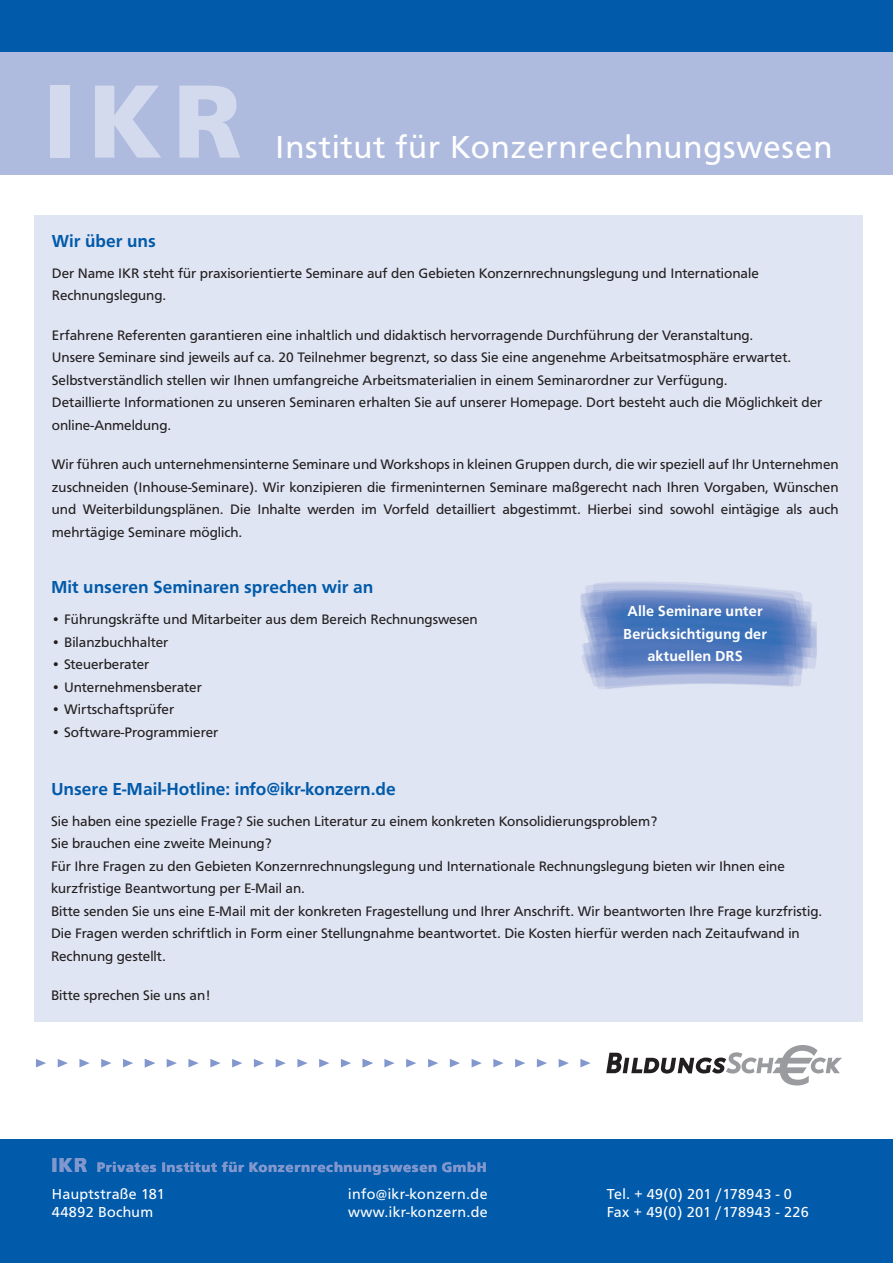
<style>
.page{position:relative;width:893px;height:1263px;background:#fff}
.page>*{position:absolute;margin:0;border:0;box-sizing:border-box;transform-origin:0 0}
.t1{font:800 108px "Front Page";color:#d4daed}
.t2{font:33px "Front Page";letter-spacing:.03em;color:#fff}
.t3{font:700 18px "Front Page";color:#015aaa}
.t4{font:15px/18px "Front Page";letter-spacing:.02em;color:#fff}
.t5{font:700 15px/22.5px "Front Page";letter-spacing:.005em;color:#fff;text-align:center}
.t6{font:14.25px/22.5px "Front Page";color:#231f20}
.t7{font:800 14.25px "Front Page";letter-spacing:.04em;color:#8197cd}
.s1{font-size:21px}
</style>
<div class="page">
<div style="left:0;top:11px;width:893px;height:164px;background:#aebade"></div>
<div style="left:0;top:0;width:893px;height:51px;background:#015aaa"></div>
<div style="left:0;top:1140px;width:893px;height:123px;background:#015aaa"></div>
<div style="left:34px;top:215px;width:828px;height:806px;background:#e0e5f3"></div>
<svg style="left:606px;top:1045px;width:236px;height:40px"></svg>
<svg style="left:428px;top:1059px;width:10px;height:8px"></svg>
<svg style="left:450px;top:1059px;width:10px;height:8px"></svg>
<svg style="left:515px;top:1059px;width:10px;height:8px"></svg>
<svg style="left:537px;top:1059px;width:10px;height:8px"></svg>
<svg style="left:580px;top:1059px;width:11px;height:8px"></svg>
<svg style="left:559px;top:1059px;width:10px;height:8px"></svg>
<svg style="left:493px;top:1059px;width:11px;height:8px"></svg>
<svg style="left:472px;top:1059px;width:10px;height:8px"></svg>
<svg style="left:406px;top:1059px;width:10px;height:8px"></svg>
<svg style="left:384px;top:1059px;width:11px;height:8px"></svg>
<svg style="left:210px;top:1059px;width:11px;height:8px"></svg>
<svg style="left:232px;top:1059px;width:10px;height:8px"></svg>
<svg style="left:297px;top:1059px;width:11px;height:8px"></svg>
<svg style="left:319px;top:1059px;width:10px;height:8px"></svg>
<svg style="left:363px;top:1059px;width:10px;height:8px"></svg>
<svg style="left:341px;top:1059px;width:10px;height:8px"></svg>
<svg style="left:276px;top:1059px;width:10px;height:8px"></svg>
<svg style="left:254px;top:1059px;width:10px;height:8px"></svg>
<svg style="left:188px;top:1059px;width:11px;height:8px"></svg>
<svg style="left:167px;top:1059px;width:10px;height:8px"></svg>
<svg style="left:79px;top:1059px;width:11px;height:8px"></svg>
<svg style="left:101px;top:1059px;width:10px;height:8px"></svg>
<svg style="left:145px;top:1059px;width:10px;height:8px"></svg>
<svg style="left:123px;top:1059px;width:10px;height:8px"></svg>
<svg style="left:58px;top:1059px;width:10px;height:8px"></svg>
<svg style="left:36px;top:1059px;width:10px;height:8px"></svg>
<img style="left:580px;top:582px;width:232px;height:35px">
<img style="left:582px;top:617px;width:45px;height:72px">
<img style="left:770px;top:617px;width:47px;height:70px">
<img style="left:603px;top:590px;width:193px;height:88px">
<h1 class="t1" style="left:43px;top:59px;width:201px">IKR</h1>
<h2 class="t2" style="left:275px;top:128px;width:558px">Institut für Konzernrechnungswesen</h2>
<p class="t3" style="left:52px;top:230px;width:105px">Wir über uns</p>
<p class="t6" style="left:52px;top:262px;width:708px">Der Name IKR steht für praxisorientierte Seminare auf den Gebieten Konzernrechnungslegung und Internationale<br>Rechnungslegung.</p>
<p class="t6" style="left:52px;top:324px;width:772px">Erfahrene Referenten garantieren eine inhaltlich und didaktisch hervorragende Durchführung der Veranstaltung.<br>Unsere Seminare sind jeweils auf ca. 20 Teilnehmer begrenzt, so dass Sie eine angenehme Arbeitsatmosphäre erwartet.<br>Selbstverständlich stellen wir Ihnen umfangreiche Arbeitsmaterialien in einem Seminarordner zur Verfügung.<br>Detaillierte Informationen zu unseren Seminaren erhalten Sie auf unserer Homepage. Dort besteht auch die Möglichkeit der online-Anmeldung.</p>
<p class="t6" style="left:52px;top:453px;width:788px;text-align:justify">Wir führen auch unternehmensinterne Seminare und Workshops in kleinen Gruppen durch, die wir speziell auf Ihr Unternehmen zuschneiden (Inhouse-Seminare). Wir konzipieren die firmeninternen Seminare maßgerecht nach Ihren Vorgaben, Wünschen und Weiterbildungsplänen. Die Inhalte werden im Vorfeld detailliert abgestimmt. Hierbei sind sowohl eintägige als auch mehrtägige Seminare möglich.</p>
<p class="t3" style="left:51px;top:576px;width:324px">Mit unseren Seminaren sprechen wir an</p>
<p class="t6" style="left:51px;top:608px;width:428px">• Führungskräfte und Mitarbeiter aus dem Bereich Rechnungswesen</p>
<p class="t6" style="left:51px;top:631px;width:119px">• Bilanzbuchhalter</p>
<p class="t6" style="left:51px;top:653px;width:100px">• Steuerberater</p>
<p class="t6" style="left:51px;top:676px;width:152px">• Unternehmensberater</p>
<p class="t6" style="left:51px;top:698px;width:125px">• Wirtschaftsprüfer</p>
<p class="t6" style="left:51px;top:721px;width:169px">• Software-Programmierer</p>
<p class="t5" style="left:623px;top:600px;width:145px">Alle Seminare unter<br>Berücksichtigung der aktuellen DRS</p>
<p class="t3" style="left:51px;top:778px;width:346px">Unsere E-Mail-Hotline: info@ikr-konzern.de</p>
<p class="t6" style="left:51px;top:810px;width:773px">Sie haben eine spezielle Frage? Sie suchen Literatur zu einem konkreten Konsolidierungs problem?<br>Sie brauchen eine zweite Meinung?<br>Für Ihre Fragen zu den Gebieten Konzernrechnungslegung und Internationale Rechnungs legung bieten wir Ihnen eine kurzfristige Beantwortung per E-Mail an.<br>Bitte senden Sie uns eine E-Mail mit der konkreten Fragestellung und Ihrer Anschrift. Wir beantworten Ihre Frage kurzfristig.<br>Die Fragen werden schriftlich in Form einer Stellungnahme beantwortet. Die Kosten hierfür werden nach Zeitaufwand in Rechnung gestellt.</p>
<p class="t6" style="left:51px;top:984px;width:161px">Bitte sprechen Sie uns an!</p>
<p class="t7" style="left:51px;top:1158px;width:437px"><span class="s1">IKR</span> Privates Institut für Konzernrechnungswesen GmbH</p>
<p class="t4" style="left:52px;top:1185px;width:114px">Hauptstraße 181<br>44892 Bochum</p>
<p class="t4" style="left:348px;top:1185px;width:141px">info@ikr-konzern.de www.ikr-konzern.de</p>
<p class="t4" style="left:607px;top:1185px;width:203px">Tel. + 49(0) 201 /178943 - 0<br>Fax + 49(0) 201 /178943 - 226</p>
</div>
